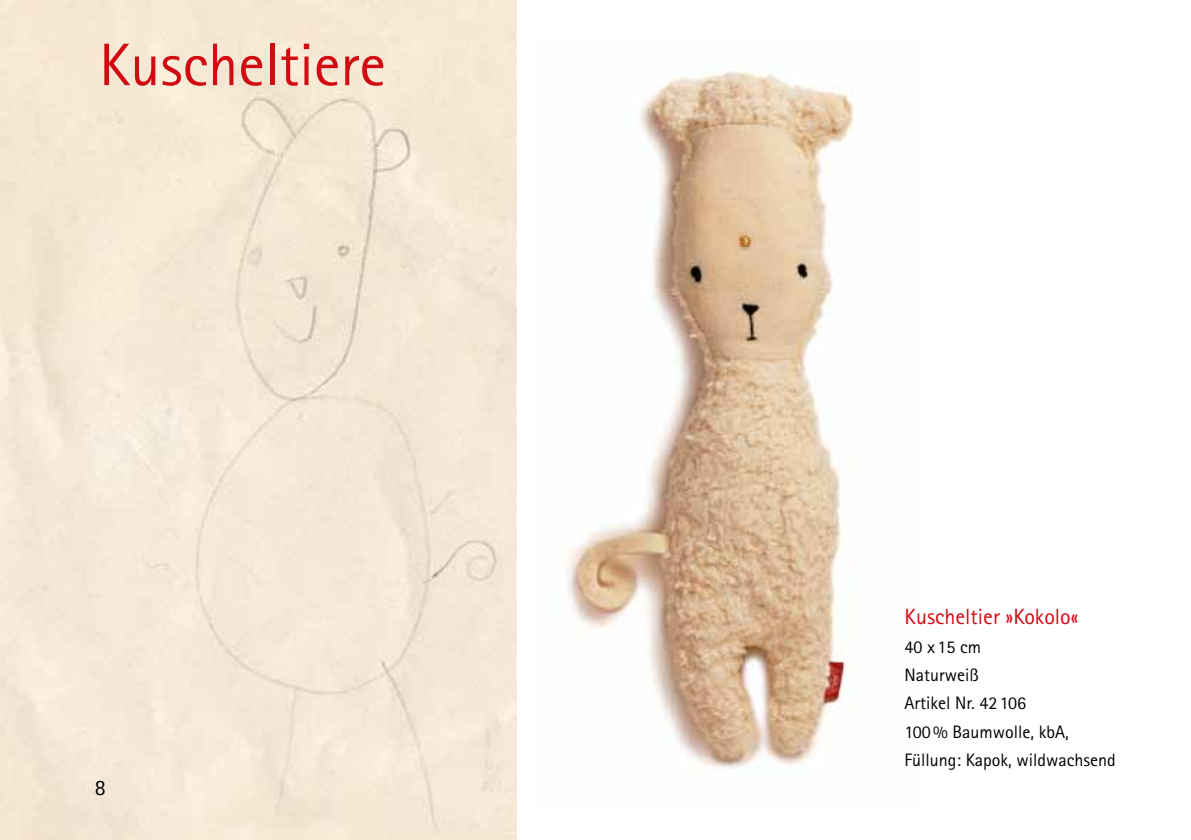
<style>
.page{position:relative;width:1191px;height:840px;background:#fff}
.page>*{position:absolute;margin:0;border:0;box-sizing:border-box;transform-origin:0 0}
.t1{font:60px "Rotis Sans Serif";color:#d20a11}
.t2{font:22px "Rotis Sans Serif";color:#d20a11}
.t3{font:22px "Rotis Sans Serif";color:#000}
.t4{font:18px/28.4px "Rotis Sans Serif";color:#000}
</style>
<div class="page">
<div style="left:0;top:0;width:516px;height:839px;background:#f5e8d7"></div>
<img style="left:565px;top:71px;width:289px;height:698px">
<h1 class="t1" style="left:99px;top:29px;width:288px">Kuscheltiere</h1>
<p class="t3" style="left:95px;top:773px;width:12px">8</p>
<p class="t2" style="left:904px;top:603px;width:175px">Kuscheltier »Kokolo«</p>
<p class="t4" style="left:904px;top:632px;width:213px">40 x15 cm<br>Naturweiß<br>Artikel Nr. 42 106<br>100% Baumwolle, kbA,<br>Füllung: Kapok, wildwachsend</p>
</div>
